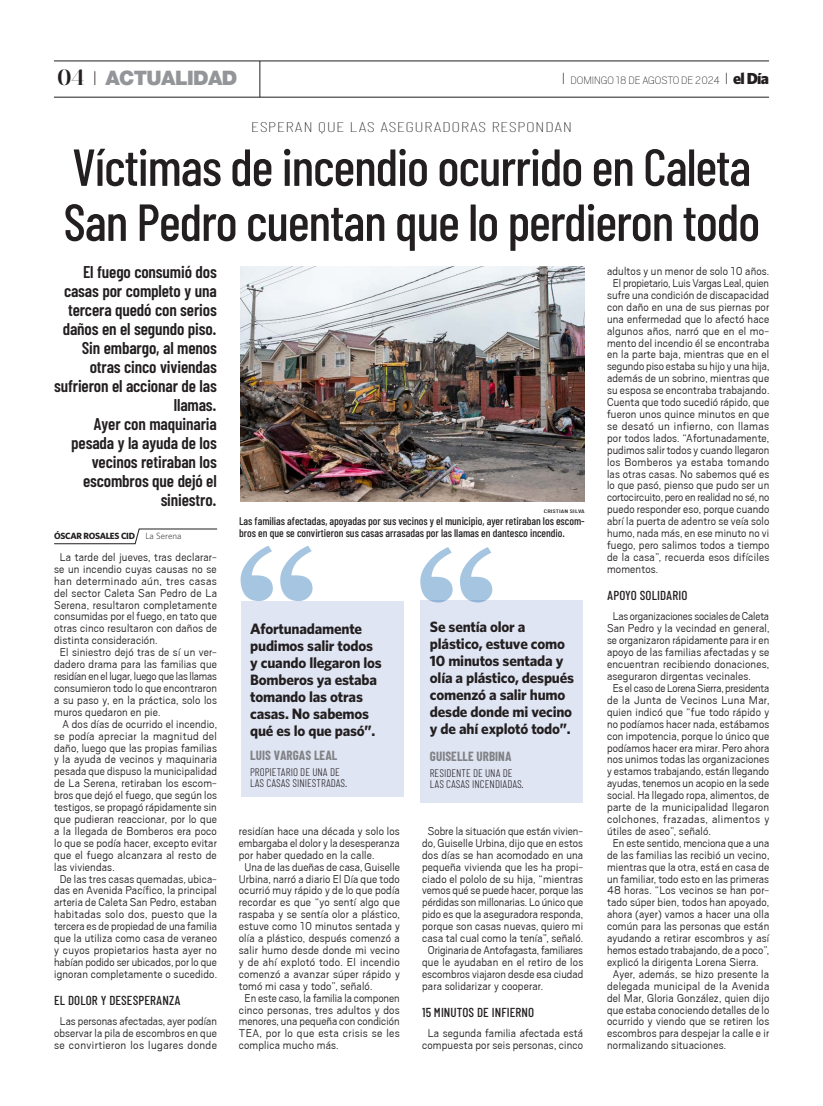
<style>
.page{position:relative;width:823px;height:1106px;background:#fff}
.page>*{position:absolute;margin:0;border:0;box-sizing:border-box;transform-origin:0 0}
.ND_TITULO_PRINCIPAL{font:500 52px/55px "Ashley";letter-spacing:-.02em;color:#231f20}
.t1{font:900 20px "Helvetica Neue LT Std";letter-spacing:-.03em;color:#939598}
.BAJADA_2021{font:600 17px/19px "Ashley";letter-spacing:-.01em;color:#231f20;text-align:right}
.FRASE_2021{font:700 15px/17px "Whitney";letter-spacing:-.015em;color:#231f20}
.ND_EPIGRAFE{font:100 14px "Ashley";letter-spacing:.02em;color:#231f20;scale:1.4 1}
.ND_SUBTITULO{font:500 13px "Ashley";letter-spacing:.01em;color:#231f20}
.NOMBRE_FRASE_2021{font:700 13px "Ashley";letter-spacing:.005em;color:#808285}
.TEXTO_BASE_2021{font:12.5px/11.9px "Scout";letter-spacing:.015em;color:#231f20;text-align:justify}
.t2{font:300 12px "Scout";color:#231f20}
.ND_PIE_DE_FOTO{font:500 11px/11.9px "Ashley";color:#231f20}
.CARGO_FRASE_2021{font:300 11px "Ashley";letter-spacing:.005em;color:#231f20}
.ND_NOMBRE_PERRIODIST{font:700 9px "Whitney";letter-spacing:-.03em;color:#231f20}
.ND_CREDITO_DE_FOTO{font:500 5px "Ashley";letter-spacing:.01em;color:#231f20;scale:1.5 1}
.s1{font-family:"Prumo Display W00";font-weight:600;font-size:22px;color:#231f20}
.s2{font-family:"Scout";font-weight:300;font-size:22px;color:#231f20}
.s3{font-size:18px}
.s4{font-family:"Whitney";font-weight:900;font-size:16px}
.s5{font-weight:300}
</style>
<div class="page">
<hr style="left:54px;top:97px;width:714px;height:1px;background:#231f20">
<hr style="left:259px;top:61px;width:1px;height:36px;background:#231f20">
<hr style="left:54px;top:61px;width:714px;height:1px;background:#231f20">
<img style="left:240px;top:267px;width:344px;height:235px">
<div style="left:241px;top:601px;width:162px;height:195px;background:#e0e5f3"></div>
<svg style="left:240px;top:545px;width:72px;height:56px"></svg>
<div style="left:420px;top:599px;width:162px;height:203px;background:#e0e5f3"></div>
<svg style="left:420px;top:547px;width:72px;height:55px"></svg>
<svg style="left:54px;top:528px;width:163px;height:16px"></svg>
<p class="t1" style="left:57px;top:66px;width:182px"><span class="s1">04</span> <span class="s2">I</span> ACTUALIDAD</p>
<p class="t2" style="left:561px;top:75px;width:209px"><span class="s3">I</span> DOMINGO 18 DE AGOSTO DE 2024 <span class="s3">I</span> <span class="s4">el Día</span></p>
<p class="ND_EPIGRAFE" style="left:251px;top:118px;width:231px">ESPERAN QUE LAS ASEGURADORAS RESPONDAN</p>
<p class="ND_TITULO_PRINCIPAL" style="left:63px;top:138px;width:698px">Víctimas de incendio ocurrido en Caleta<br>San Pedro cuentan que lo perdieron todo</p>
<p class="BAJADA_2021" style="left:54px;top:262px;width:164px">El fuego consumió dos casas por completo y una tercera quedó con serios daños en el segundo piso.<br>Sin embargo, al menos otras cinco viviendas sufrieron el accionar de las llamas.</p>
<p class="BAJADA_2021" style="left:71px;top:414px;width:147px">Ayer con maquinaria pesada y la ayuda de los vecinos retiraban los escombros que dejó el siniestro.</p>
<p class="ND_NOMBRE_PERRIODIST" style="left:54px;top:531px;width:129px">ÓSCAR ROSALES CID <span class="s5">La Serena</span></p>
<p class="TEXTO_BASE_2021" style="left:54px;top:551px;width:164px;text-indent:6px">La tarde del jueves, tras declarar&shy;se un incendio cuyas causas no se han determinado aún, tres casas del sector Caleta San Pedro de La Serena, resultaron completamente consumidas por el fuego, en tato que otras cinco resultaron con daños de distinta consideración.</p>
<p class="TEXTO_BASE_2021" style="left:54px;top:646px;width:164px;text-indent:6px">El siniestro dejó tras de sí un ver&shy;dadero drama para las familias que residían en el lugar, luego que las llamas consumieron todo lo que encontraron a su paso y, en la práctica, solo los muros quedaron en pie.</p>
<p class="TEXTO_BASE_2021" style="left:54px;top:718px;width:164px;text-indent:8px">A dos días de ocurrido el incendio, se podía apreciar la magnitud del daño, luego que las propias familias y la ayuda de vecinos y maquinaria pesada que dispuso la municipalidad de La Serena, retiraban los escom&shy;bros que dejó el fuego, que según los testigos, se propagó rápidamente sin que pudieran reaccionar, por lo que a la llegada de Bomberos era poco lo que se podía hacer, excepto evitar que el fuego alcanzara al resto de las viviendas.</p>
<p class="TEXTO_BASE_2021" style="left:54px;top:872px;width:164px;text-align:center">De las tres casas quemadas, ubica&shy;das en Avenida Pacífico, la principal arteria de Caleta San Pedro, estaban habitadas solo dos, puesto que la tercera es de propiedad de una familia que la utiliza como casa de veraneo y cuyos propietarios hasta ayer no habían podido ser ubicados, por lo que ignoran completamente o sucedido.</p>
<p class="ND_SUBTITULO" style="left:54px;top:992px;width:128px">EL DOLOR Y DESESPERANZA</p>
<p class="TEXTO_BASE_2021" style="left:54px;top:1015px;width:164px;text-align:center">Las personas afectadas, ayer podían observar la pila de escombros en que se convirtieron los lugares donde</p>
<p class="ND_CREDITO_DE_FOTO" style="left:543px;top:508px;width:29px">CRISTIAN SILVA</p>
<p class="ND_PIE_DE_FOTO" style="left:239px;top:515px;width:347px">Las familias afectadas, apoyadas por sus vecinos y el municipio, ayer retiraban los escom&shy;bros en que se convirtieron sus casas arrasadas por las llamas en dantesco incendio.</p>
<p class="FRASE_2021" style="left:250px;top:619px;width:133px">Afortunadamente pudimos salir todos y cuando llegaron los<br>Bomberos ya estaba tomando las otras casas. No sabemos qué es lo que pasó”.</p>
<p class="NOMBRE_FRASE_2021" style="left:250px;top:747px;width:89px">LUIS VARGAS LEAL</p>
<p class="CARGO_FRASE_2021" style="left:250px;top:765px;width:91px">PROPIETARIO DE UNA DE</p>
<p class="CARGO_FRASE_2021" style="left:250px;top:776px;width:99px">LAS CASAS SINIESTRADAS.</p>
<p class="TEXTO_BASE_2021" style="left:239px;top:825px;width:162px">residían hace una década y solo los embargaba el dolor y la desesperanza por haber quedado en la calle.</p>
<p class="TEXTO_BASE_2021" style="left:239px;top:861px;width:162px;text-indent:6px">Una de las dueñas de casa, Guiselle Urbina, narró a diario El Día que todo ocurrió muy rápido y de lo que podía recordar es que “yo sentí algo que raspaba y se sentía olor a plástico, estuve como 10 minutos sentada y olía a plástico, después comenzó a salir humo desde donde mi vecino y de ahí explotó todo. El incendio comenzó a avanzar súper rápido y tomó mi casa y todo”, señaló.</p>
<p class="TEXTO_BASE_2021" style="left:239px;top:992px;width:162px;text-indent:6px">En este caso, la familia la componen cinco personas, tres adultos y dos menores, una pequeña con condición TEA, por lo que esta crisis se les complica mucho más.</p>
<p class="FRASE_2021" style="left:429px;top:618px;width:145px">Se sentía olor a plástico, estuve como<br>10 minutos sentada y olía a plástico, después comenzó a salir humo desde donde mi vecino y de ahí explotó todo”.</p>
<p class="NOMBRE_FRASE_2021" style="left:429px;top:748px;width:83px">GUISELLE URBINA</p>
<p class="CARGO_FRASE_2021" style="left:429px;top:766px;width:84px">RESIDENTE DE UNA DE</p>
<p class="CARGO_FRASE_2021" style="left:429px;top:777px;width:95px">LAS CASAS INCENDIADAS.</p>
<p class="TEXTO_BASE_2021" style="left:422px;top:825px;width:162px;text-align:center">Sobre la situación que están vivien&shy;do, Guiselle Urbina, dijo que en estos dos días se han acomodado en una pequeña vivienda que les ha propi&shy;ciado el pololo de su hija, “mientras vemos qué se puede hacer, porque las pérdidas son millonarias. Lo único que pido es que la aseguradora responda, porque son casas nuevas, quiero mi casa tal cual como la tenía”, señaló.</p>
<p class="TEXTO_BASE_2021" style="left:422px;top:944px;width:162px;text-indent:6px">Originaria de Antofagasta, familiares que le ayudaban en el retiro de los escombros viajaron desde esa ciudad para solidarizar y cooperar.</p>
<p class="ND_SUBTITULO" style="left:422px;top:1004px;width:114px">15 MINUTOS DE INFIERNO</p>
<p class="TEXTO_BASE_2021" style="left:422px;top:1027px;width:162px;text-align:center">La segunda familia afectada está compuesta por seis personas, cinco</p>
<p class="TEXTO_BASE_2021" style="left:606px;top:265px;width:164px">adultos y un menor de solo 10 años.</p>
<p class="TEXTO_BASE_2021" style="left:606px;top:277px;width:164px;text-indent:6px">El propietario, Luis Vargas Leal, quien sufre una condición de discapacidad con daño en una de sus piernas por una enfermedad que lo afectó hace algunos años, narró que en el mo&shy;mento del incendio él se encontraba en la parte baja, mientras que en el segundo piso estaba su hijo y una hija, además de un sobrino, mientras que su esposa se encontraba trabajando.<br>Cuenta que todo sucedió rápido, que fueron unos quince minutos en que se desató un infierno, con llamas por todos lados. “Afortunadamente, pudimos salir todos y cuando llegaron los Bomberos ya estaba tomando las otras casas. No sabemos qué es lo que pasó, pienso que pudo ser un cortocircuito, pero en realidad no sé, no puedo responder eso, porque cuando abrí la puerta de adentro se veía solo humo, nada más, en ese minuto no vi fuego, pero salimos todos a tiempo de la casa”, recuerda esos difíciles momentos.</p>
<p class="ND_SUBTITULO" style="left:606px;top:587px;width:82px">APOYO SOLIDARIO</p>
<p class="TEXTO_BASE_2021" style="left:606px;top:611px;width:164px;text-indent:6px">Las organizaciones sociales de Caleta San Pedro y la vecindad en general, se organizaron rápidamente para ir en apoyo de las familias afectadas y se encuentran recibiendo donaciones, aseguraron dirgentas vecinales.</p>
<p class="TEXTO_BASE_2021" style="left:606px;top:682px;width:164px;text-indent:6px">Es el caso de Lorena Sierra, presidenta de la Junta de Vecinos Luna Mar, quien indicó que “fue todo rápido y no podíamos hacer nada, estábamos con impotencia, porque lo único que podíamos hacer era mirar. Pero ahora nos unimos todas las organizaciones y estamos trabajando, están llegando ayudas, tenemos un acopio en la sede social. Ha llegado ropa, alimentos, de parte de la municipalidad llegaron colchones, frazadas, alimentos y útiles de aseo”, señaló.</p>
<p class="TEXTO_BASE_2021" style="left:606px;top:837px;width:164px;text-indent:6px">En este sentido, menciona que a una de las familias las recibió un vecino, mientras que la otra, está en casa de un familiar, todo esto en las primeras 48 horas. “Los vecinos se han por&shy;tado súper bien, todos han apoyado, ahora (ayer) vamos a hacer una olla común para las personas que están ayudando a retirar escombros y así hemos estado trabajando, de a poco”, explicó la dirigenta Lorena Sierra.</p>
<p class="TEXTO_BASE_2021" style="left:606px;top:968px;width:164px;text-indent:6px">Ayer, además, se hizo presente la delegada municipal de la Avenida del Mar, Gloria González, quien dijo que estaba conociendo detalles de lo ocurrido y viendo que se retiren los escombros para despejar la calle e ir normalizando situaciones.</p>
</div>
